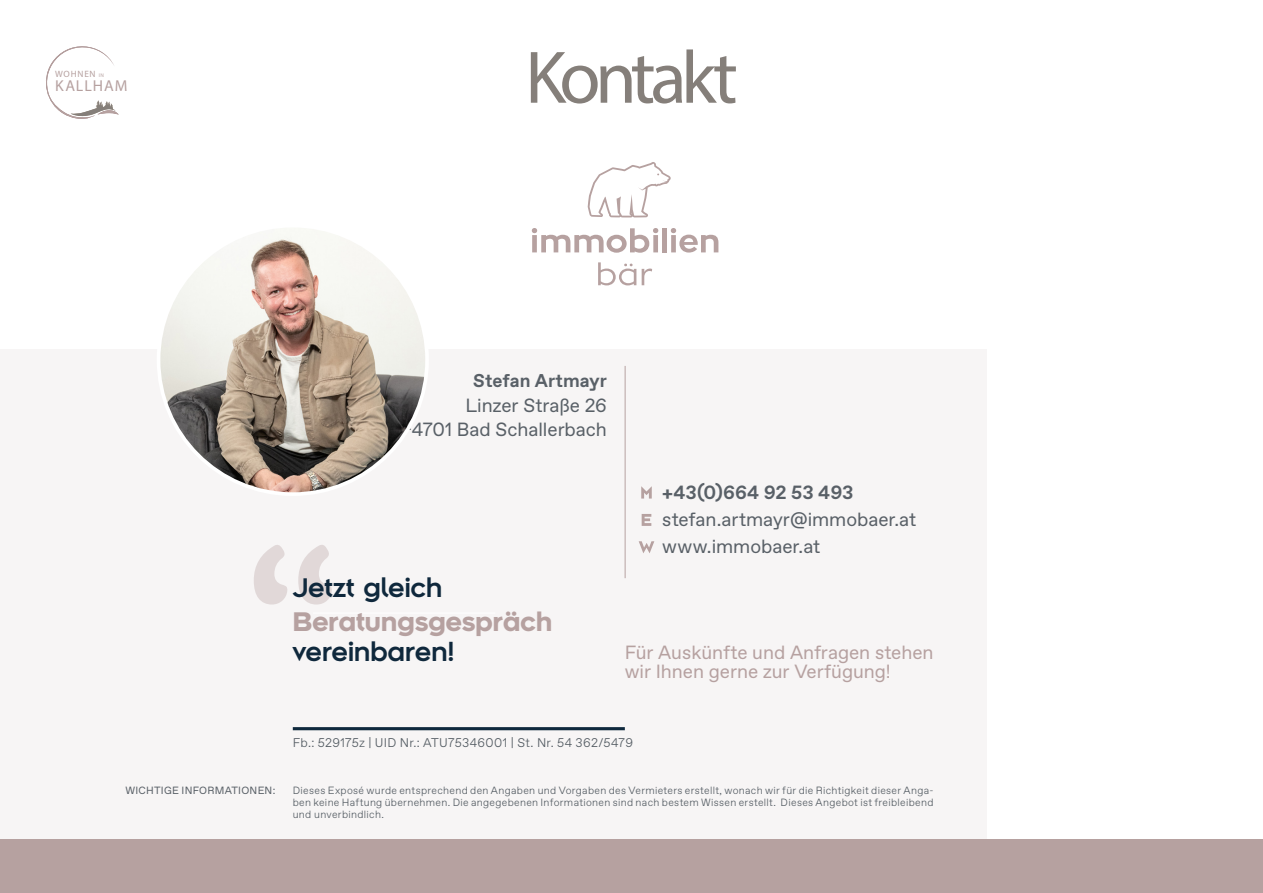
<style>
.page{position:relative;width:1263px;height:893px;background:#fff}
.page>*{position:absolute;margin:0;border:0;box-sizing:border-box;transform-origin:0 0}
.t1{font:75px "Myriad Pro";letter-spacing:-.075em;color:#857f7a}
.t2{font:500 25.35px "Bonn BF";letter-spacing:.005em;color:#0f283c}
.t3{font:700 25.35px "Bonn BF";letter-spacing:.01em;color:#b6a1a0}
.t4{font:19.05px/24.5px "Favorit Pro";color:#596067;text-align:right}
.t5{font:19.05px/19.5px "Favorit Pro";letter-spacing:-.005em;color:#b6a1a0}
.t6{font:700 19.05px "Favorit Pro";letter-spacing:-.005em;color:#596067}
.t7{font:700 18.45px "Favorit Pro";color:#596067}
.t8{font:15.9px "Myriad Pro";letter-spacing:.06em;color:#b6a1a0}
.t9{font:300 12.6px "Favorit Pro";letter-spacing:.025em;color:#535b62}
.t10{font:300 10.5px/12px "Favorit Pro";letter-spacing:.03em;color:#535b62;text-align:justify}
.t11{font:10.5px "Favorit Pro";letter-spacing:.025em;color:#596067}
.t12{font:9.15px "Myriad Pro";letter-spacing:.09em;color:#b6a1a0}
.s1{font-size:5.25px}
</style>
<div class="page">
<svg style="left:46px;top:46px;width:73px;height:73px"></svg>
<div style="left:0;top:839px;width:1263px;height:54px;background:#b6a1a0"></div>
<div style="left:0;top:349px;width:987px;height:490px;background:#f7f5f5"></div>
<svg style="left:254px;top:545px;width:78px;height:59px"></svg>
<svg style="left:588px;top:162px;width:83px;height:55px"></svg>
<svg style="left:598px;top:262px;width:38px;height:23px"></svg>
<svg style="left:642px;top:269px;width:10px;height:16px"></svg>
<div style="left:662px;top:228px;width:5px;height:24px;background:#b6a1a0"></div>
<svg style="left:670px;top:228px;width:48px;height:25px"></svg>
<svg style="left:531px;top:228px;width:128px;height:25px"></svg>
<svg style="left:641px;top:486px;width:11px;height:13px"></svg>
<svg style="left:642px;top:514px;width:9px;height:12px"></svg>
<hr style="left:625px;top:366px;width:1px;height:212px;background:#b6a1a0">
<hr style="left:293px;top:727px;width:332px;height:3px;background:#0f293d">
<hr style="left:313px;top:613px;width:182px;height:1px;background:#fff">
<svg style="left:639px;top:541px;width:15px;height:12px"></svg>
<img style="left:159px;top:226px;width:268px;height:268px;border-radius:134px">
<p class="t12" style="left:55px;top:68px;width:50px">WOHNEN <span class="s1">IN</span></p>
<h3 class="t8" style="left:55px;top:76px;width:74px">KALLHAM</h3>
<h1 class="t1" style="left:525px;top:31px;width:214px">Kontakt</h1>
<h3 class="t7" style="left:473px;top:369px;width:135px">Stefan Artmayr</h3>
<h3 class="t4" style="left:392px;top:393px;width:216px">Linzer Straße 26<br>A-4701 Bad Schallerbach</h3>
<h2 class="t2" style="left:293px;top:572px;width:151px">Jetzt gleich</h2>
<h2 class="t3" style="left:293px;top:604px;width:261px">Beratungsgespräch</h2>
<h2 class="t2" style="left:292px;top:635px;width:163px">vereinbaren!</h2>
<h3 class="t6" style="left:662px;top:479px;width:193px">+43(0)664 92 53 493</h3>
<h3 class="t4" style="left:662px;top:505px;width:256px;line-height:27.3px;text-align:left">stefan.artmayr@immobaer.at www.immobaer.at</h3>
<h3 class="t5" style="left:625px;top:642px;width:310px">Für Auskünfte und Anfragen stehen wir Ihnen gerne zur Verfügung!</h3>
<p class="t9" style="left:293px;top:734px;width:342px">Fb.: 529175z | UID Nr.: ATU75346001 | St. Nr. 54 362/5479</p>
<p class="t11" style="left:125px;top:783px;width:151px">WICHTIGE INFORMATIONEN:</p>
<p class="t10" style="left:293px;top:783px;width:642px">Dieses Exposé wurde entsprechend den Angaben und Vorgaben des Vermieters erstellt, wonach wir für die Richtigkeit dieser Anga&shy;ben keine Haftung übernehmen. Die angegebenen Informationen sind nach bestem Wissen erstellt. Dieses Angebot ist freibleibend und unverbindlich.</p>
</div>
